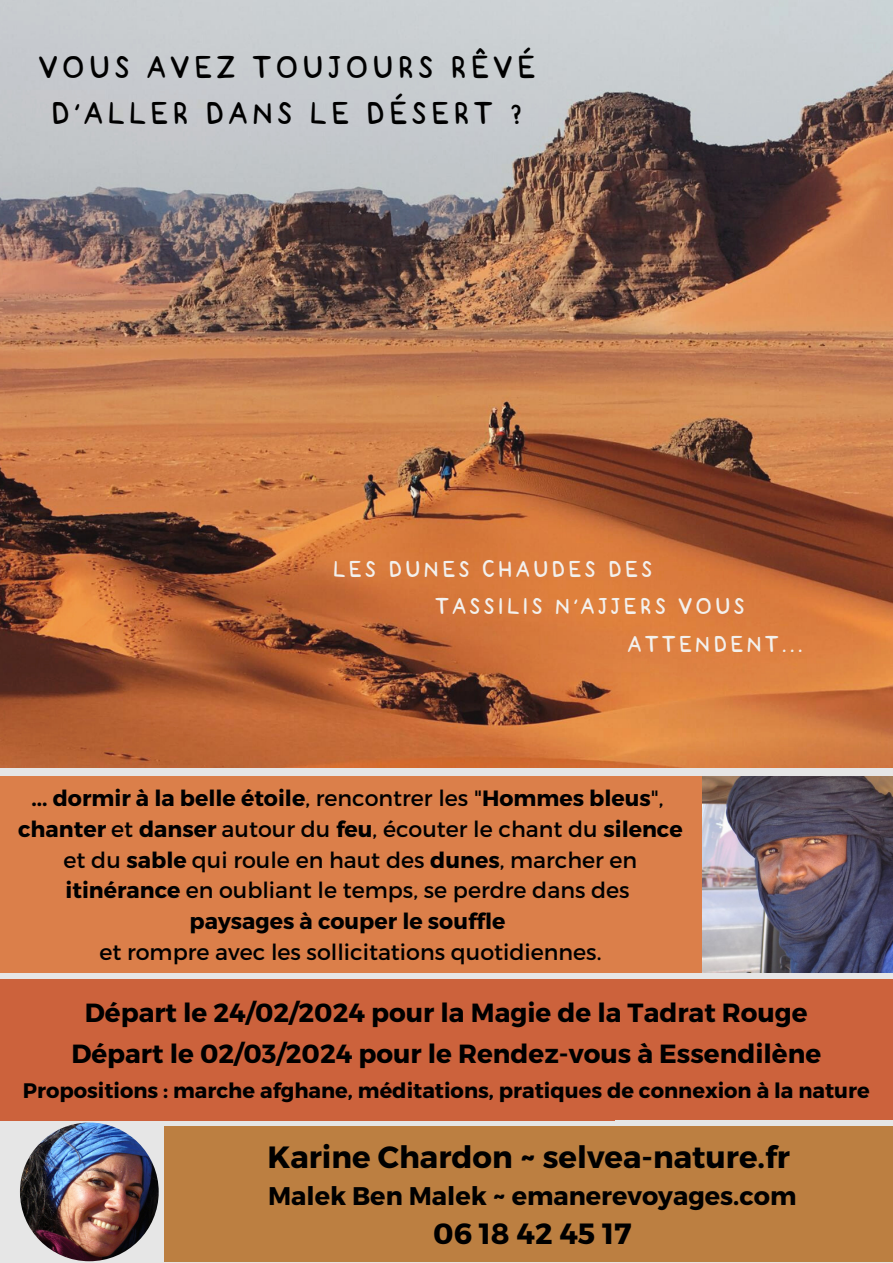
<style>
.page{position:relative;width:893px;height:1263px;background:#e6e6e6}
.page>*{position:absolute;margin:0;border:0;box-sizing:border-box;transform-origin:0 0}
.t1{font:33.08px/46.1px "Billy";letter-spacing:.15em;color:#000;text-align:center}
.t2{font:700 30.75px "Montserrat";color:#000}
.t3{font:700 29.25px "Montserrat";color:#000}
.t4{font:700 26.25px "Montserrat";color:#000}
.t5{font:700 25.5px "Montserrat";color:#000}
.t6{font:24.15px "Billy";letter-spacing:.15em;color:#f3f1ee}
.t7{font:22.12px/30.9px "Montserrat";color:#000;text-align:center}
.t8{font:700 22.12px "Montserrat";color:#000}
.t9{font:700 21px "Montserrat";color:#000}
.s1{font-weight:400}
.s2{font-weight:700}
</style>
<div class="page">
<img style="left:0;top:0;width:893px;height:767px">
<div style="left:0;top:776px;width:893px;height:196px;background:#db7f4a"></div>
<img style="left:702px;top:776px;width:191px;height:196px">
<img style="left:20px;top:1122px;width:139px;height:139px;border-radius:50%">
<div style="left:164px;top:1126px;width:729px;height:135px;background:#bc7f41"></div>
<div style="left:0;top:979px;width:615px;height:141px;background:#cc623c"></div>
<div style="left:281px;top:979px;width:612px;height:140px;background:#cc623c"></div>
<p class="t1" style="left:39px;top:47px;width:498px">VOUS AVEZ TOUJOURS RÊVÉ<br>D'ALLER DANS LE DÉSERT ?</p>
<p class="t6" style="left:333px;top:560px;width:320px">LES DUNES CHAUDES DES</p>
<p class="t6" style="left:435px;top:597px;width:311px">TASSILIS N’AJJERS VOUS</p>
<p class="t6" style="left:628px;top:635px;width:176px">ATTENDENT...</p>
<p class="t8" style="left:32px;top:783px;width:633px">... dormir à la belle étoile<span class="s1">, rencontrer les "</span>Hommes bleus<span class="s1">",</span></p>
<p class="t7" style="left:18px;top:812px;width:666px"><span class="s2">chanter</span> et <span class="s2">danser</span> autour du <span class="s2">feu</span>, écouter le chant du <span class="s2">silence </span>et du <span class="s2">sable</span> qui roule en haut des <span class="s2">dunes</span>, marcher en <span class="s2">itinérance</span> en oubliant le temps, se perdre dans des</p>
<p class="t8" style="left:190px;top:907px;width:317px">paysages à couper le souffle</p>
<p class="t7" style="left:99px;top:936px;width:504px">et rompre avec les sollicitations quotidiennes.</p>
<p class="t4" style="left:85px;top:996px;width:724px">Départ le 24/02/2024 pour la Magie de la Tadrat Rouge</p>
<p class="t4" style="left:71px;top:1037px;width:751px">Départ le 02/03/2024 pour le Rendez-vous à Essendilène</p>
<p class="t9" style="left:23px;top:1077px;width:848px">Propositions : marche afghane, méditations, pratiques de connexion à la nature</p>
<p class="t2" style="left:267px;top:1137px;width:524px">Karine Chardon ~ selvea-nature.fr</p>
<p class="t5" style="left:268px;top:1179px;width:530px">Malek Ben Malek ~ emanerevoyages.com</p>
<p class="t3" style="left:433px;top:1214px;width:200px">06 18 42 45 17</p>
</div>
